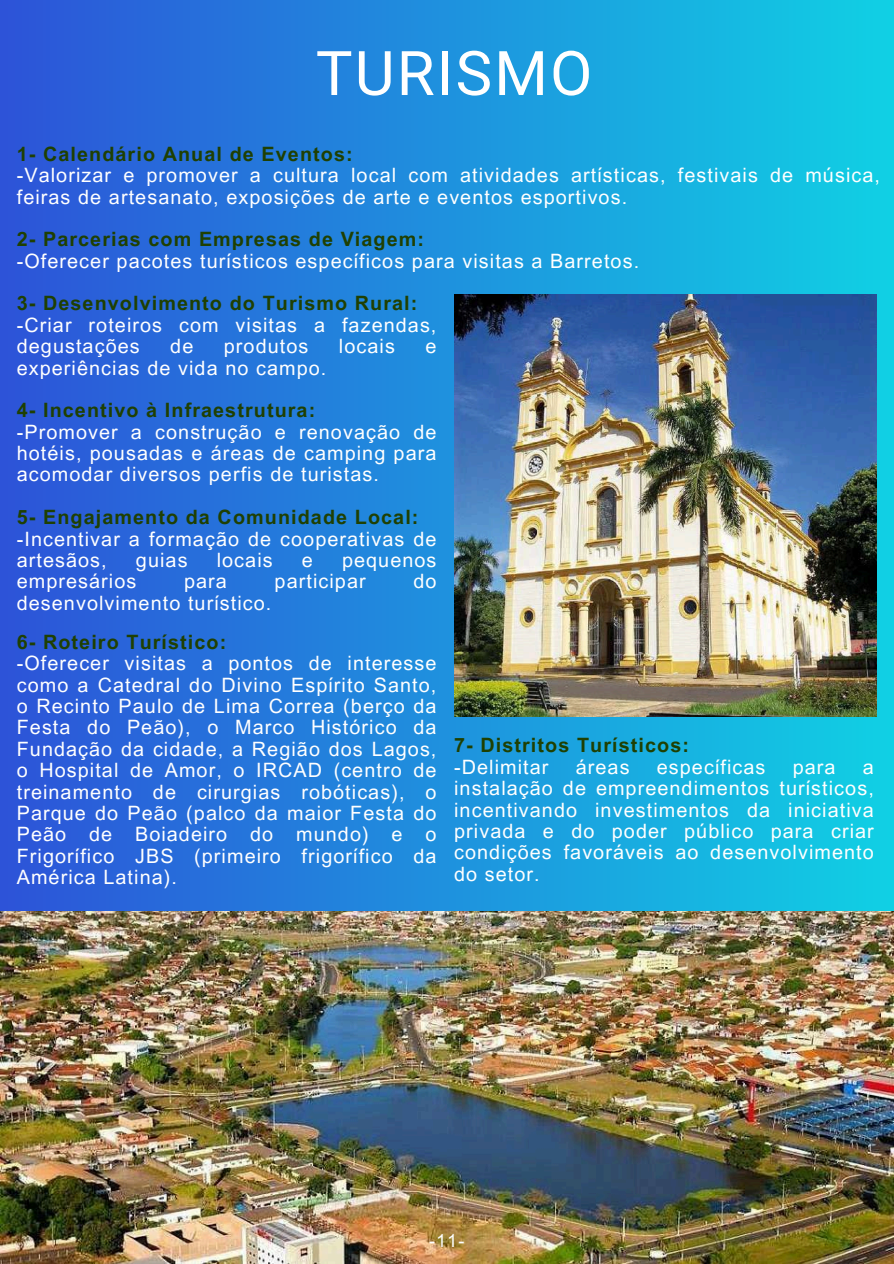
<style>
.page{position:relative;width:894px;height:1264px;background:#fff}
.page>*{position:absolute;margin:0;border:0;box-sizing:border-box;transform-origin:0 0}
.t1{font:61.5px "Roboto";letter-spacing:.035em;color:#fff}
.t2{font:19.8px/21.3px "Arial MT Pro";letter-spacing:.055em;color:#fff}
.t3{font:700 19.8px "Arial MT Pro";letter-spacing:.055em;color:#1f4002}
.t4{font:18px "Arial MT Pro";color:#fff}
</style>
<div class="page">
<div style="left:0;top:0;width:893px;height:1263px;background:linear-gradient(to right,#2d53d8,#10cfe3)"></div>
<img style="left:454px;top:295px;width:422px;height:422px">
<img style="left:0;top:911px;width:893px;height:352px">
<h1 class="t1" style="left:316px;top:38px;width:278px">TURISMO</h1>
<p class="t3" style="left:17px;top:146px;width:337px">1- Calendário Anual de Eventos:</p>
<p class="t2" style="left:17px;top:167px;width:864px">-Valorizar e promover a cultura local com atividades artísticas, festivais de música, feiras de artesanato, exposições de arte e eventos esportivos.</p>
<p class="t3" style="left:17px;top:232px;width:409px">2- Parcerias com Empresas de Viagem:</p>
<p class="t2" style="left:17px;top:253px;width:623px">-Oferecer pacotes turísticos específicos para visitas a Barretos.</p>
<p class="t3" style="left:17px;top:296px;width:402px">3- Desenvolvimento do Turismo Rural:</p>
<p class="t2" style="left:17px;top:316px;width:421px">-Criar roteiros com visitas a fazendas, degustações</p>
<p class="t2" style="left:170px;top:338px;width:25px">de</p>
<p class="t2" style="left:224px;top:338px;width:86px">produtos</p>
<p class="t2" style="left:339px;top:338px;width:57px">locais</p>
<p class="t2" style="left:425px;top:338px;width:12px">e</p>
<p class="t2" style="left:17px;top:359px;width:311px">experiências de vida no campo.</p>
<p class="t3" style="left:17px;top:403px;width:300px">4- Incentivo à Infraestrutura:</p>
<p class="t2" style="left:17px;top:423px;width:421px;text-align:justify">-Promover a construção e renovação de hotéis, pousadas e áreas de camping para acomodar diversos perfis de turistas.</p>
<p class="t3" style="left:17px;top:510px;width:403px">5- Engajamento da Comunidade Local:</p>
<p class="t2" style="left:17px;top:530px;width:421px">-Incentivar a formação de cooperativas de artesãos,</p>
<p class="t2" style="left:136px;top:552px;width:53px">guias</p>
<p class="t2" style="left:217px;top:552px;width:57px">locais</p>
<p class="t2" style="left:302px;top:552px;width:12px">e</p>
<p class="t2" style="left:342px;top:552px;width:96px">pequenos</p>
<p class="t2" style="left:17px;top:573px;width:121px">empresários</p>
<p class="t2" style="left:184px;top:573px;width:44px">para</p>
<p class="t2" style="left:274px;top:573px;width:93px">participar</p>
<p class="t2" style="left:413px;top:573px;width:25px">do</p>
<p class="t2" style="left:17px;top:594px;width:256px">desenvolvimento turístico.</p>
<p class="t3" style="left:17px;top:634px;width:211px">6- Roteiro Turístico:</p>
<p class="t2" style="left:17px;top:655px;width:421px;text-align:justify">-Oferecer visitas a pontos de interesse como a Catedral do Divino Espírito Santo, o Recinto Paulo de Lima Correa (berço da Festa do Peão), o Marco Histórico da Fundação da cidade, a Região dos Lagos, o Hospital de Amor, o IRCAD (centro de treinamento de cirurgias robóticas), o Parque do Peão (palco da maior Festa do Peão de Boiadeiro do mundo) e o Frigorífico JBS (primeiro frigorífico da América Latina).</p>
<p class="t3" style="left:454px;top:738px;width:236px">7- Distritos Turísticos:</p>
<p class="t2" style="left:454px;top:758px;width:96px">-Delimitar</p>
<p class="t2" style="left:575px;top:758px;width:55px">áreas</p>
<p class="t2" style="left:656px;top:758px;width:110px">específicas</p>
<p class="t2" style="left:792px;top:758px;width:44px">para</p>
<p class="t2" style="left:454px;top:758px;width:421px;text-align:justify;text-indent:408px">a instalação de empreendimentos turísticos, incentivando investimentos da iniciativa privada e do poder público para criar condições favoráveis ao desenvolvimento do setor.</p>
<p class="t4" style="left:429px;top:1233px;width:36px">-11-</p>
</div>
